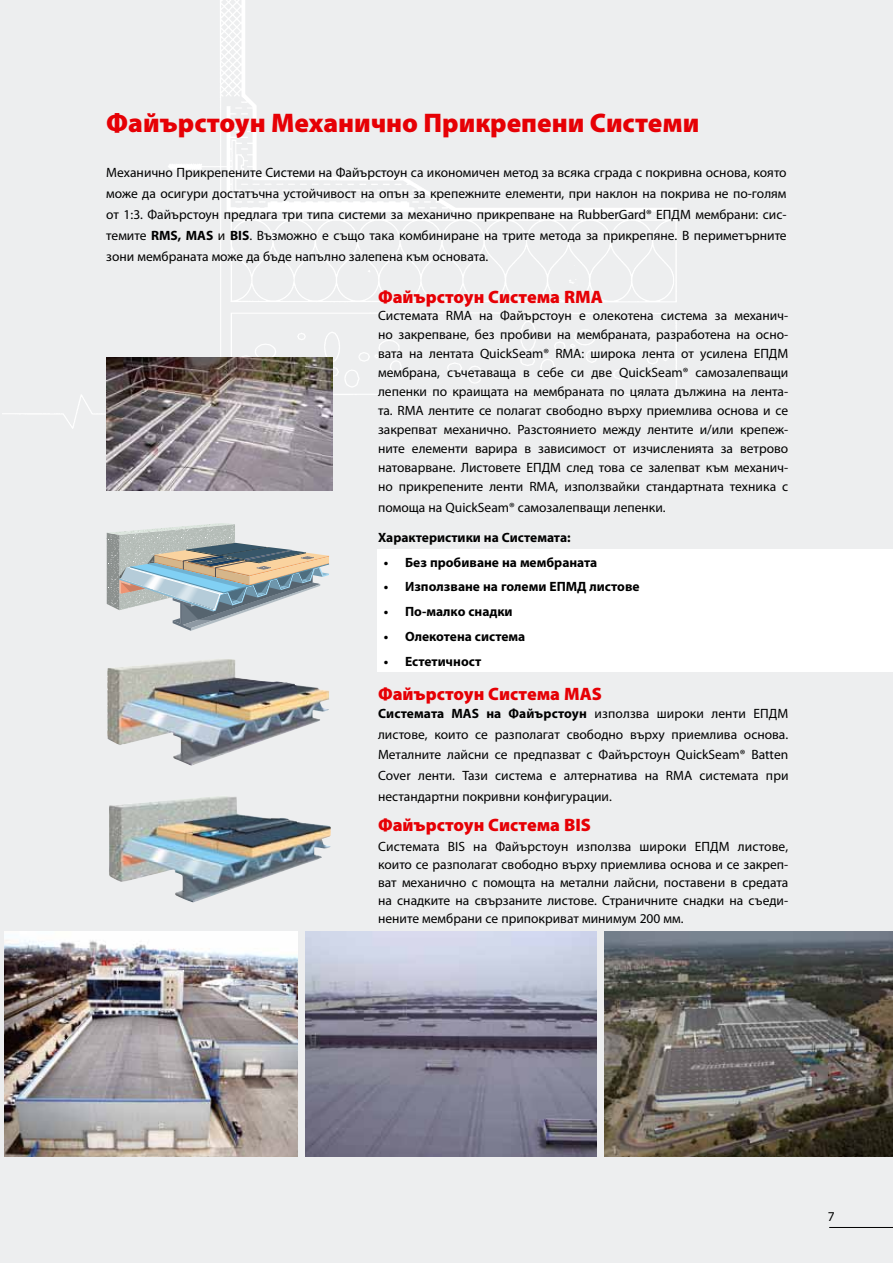
<style>
.page{position:relative;width:893px;height:1263px;background:#edeeef}
.page>*{position:absolute;margin:0;border:0;box-sizing:border-box;transform-origin:0 0}
.t1{font:900 27px "Myriad Pro";color:#e60005}
.t2{font:900 18px "Myriad Pro";color:#e60005}
.t3{font:13.5px/19px "Myriad Pro";color:#000;text-align:justify}
.t4{font:700 13.5px "Myriad Pro";color:#000}
.s1{font-weight:700}
</style>
<div class="page">
<img style="left:3px;top:0;width:674px;height:429px">
<div style="left:378px;top:550px;width:515px;height:122px;background:#fff"></div>
<hr style="left:829px;top:1227px;width:64px;height:1px;background:#000">
<svg style="left:107px;top:523px;width:222px;height:108px"></svg>
<img style="left:107px;top:659px;width:199px;height:106px">
<img style="left:109px;top:796px;width:222px;height:107px">
<img style="left:106px;top:357px;width:227px;height:134px">
<img style="left:305px;top:931px;width:291px;height:226px">
<img style="left:4px;top:931px;width:294px;height:226px">
<img style="left:605px;top:931px;width:288px;height:226px">
<h1 class="t1" style="left:106px;top:107px;width:595px">Файърстоун Механично Прикрепени Системи</h1>
<p class="t3" style="left:106px;top:163px;width:682px;line-height:21px">Механично Прикрепените Системи на Файърстоун са икономичен метод за всяка сграда с покривна основа, която може да осигури достатъчна устойчивост на опън за крепежните елементи, при наклон на покрива не по-голям от 1:3. Файърстоун предлага три типа системи за механично прикрепване на RubberGard® ЕПДМ мембрани: сис&shy;темите <span class="s1">RMS, MAS</span> и <span class="s1">BIS</span>. Възможно е също така комбиниране на трите метода за прикрепяне. В периметърните зони мембраната може да бъде напълно залепена към основата.</p>
<h2 class="t2" style="left:378px;top:287px;width:226px">Файърстоун Система RMA</h2>
<p class="t3" style="left:378px;top:306px;width:412px">Системата RMA на Файърстоун е олекотена система за механич&shy;но закрепване, без пробиви на мембраната, разработена на осно&shy;вата на лентата QuickSeam® RMA: широка лента от усилена ЕПДМ мембрана, съчетаваща в себе си две QuickSeam® самозалепващи лепенки по краищата на мембраната по цялата дължина на лента&shy;та. RMA лентите се полагат свободно върху приемлива основа и се закрепват механично. Разстоянието между лентите и/или крепеж&shy;ните елементи варира в зависимост от изчисленията за ветрово натоварване. Листовете ЕПДМ след това се залепват към механич&shy;но прикрепените ленти RMA, използвайки стандартната техника с</p>
<p class="t3" style="left:378px;top:498px;width:289px">помоща на QuickSeam® самозалепващи лепенки.</p>
<p class="t4" style="left:378px;top:530px;width:194px">Характеристики на Системата:</p>
<p class="t4" style="left:384px;top:554px;width:215px">• Без пробиване на мембраната</p>
<p class="t4" style="left:384px;top:579px;width:257px">• Използване на големи ЕПМД листове</p>
<p class="t4" style="left:384px;top:604px;width:130px">• По-малко снадки</p>
<p class="t4" style="left:384px;top:629px;width:143px">• Олекотена система</p>
<p class="t4" style="left:384px;top:653px;width:99px">• Естетичност</p>
<h2 class="t2" style="left:378px;top:684px;width:225px">Файърстоун Система MAS</h2>
<p class="t3" style="left:378px;top:704px;width:412px;line-height:20.7px"><span class="s1">Системата MAS на Файърстоун</span> използва широки ленти ЕПДМ листове, които се разполагат свободно върху приемлива основа.<br>Металните лайсни се предпазват с Файърстоун QuickSeam® Batten Cover ленти. Тази система е алтернатива на RMA системата при нестандартни покривни конфигурации.</p>
<h2 class="t2" style="left:378px;top:815px;width:214px">Файърстоун Система BIS</h2>
<p class="t3" style="left:378px;top:838px;width:412px;line-height:18px">Системата BIS на Файърстоун използва широки ЕПДМ листове, които се разполагат свободно върху приемлива основа и се закреп&shy;ват механично с помощта на метални лайсни, поставени в средата на снадките на свързаните листове. Страничните снадки на съеди&shy;нените мембрани се припокриват минимум 200 мм.</p>
<p class="t3" style="left:828px;top:1207px;width:8px">7</p>
</div>
